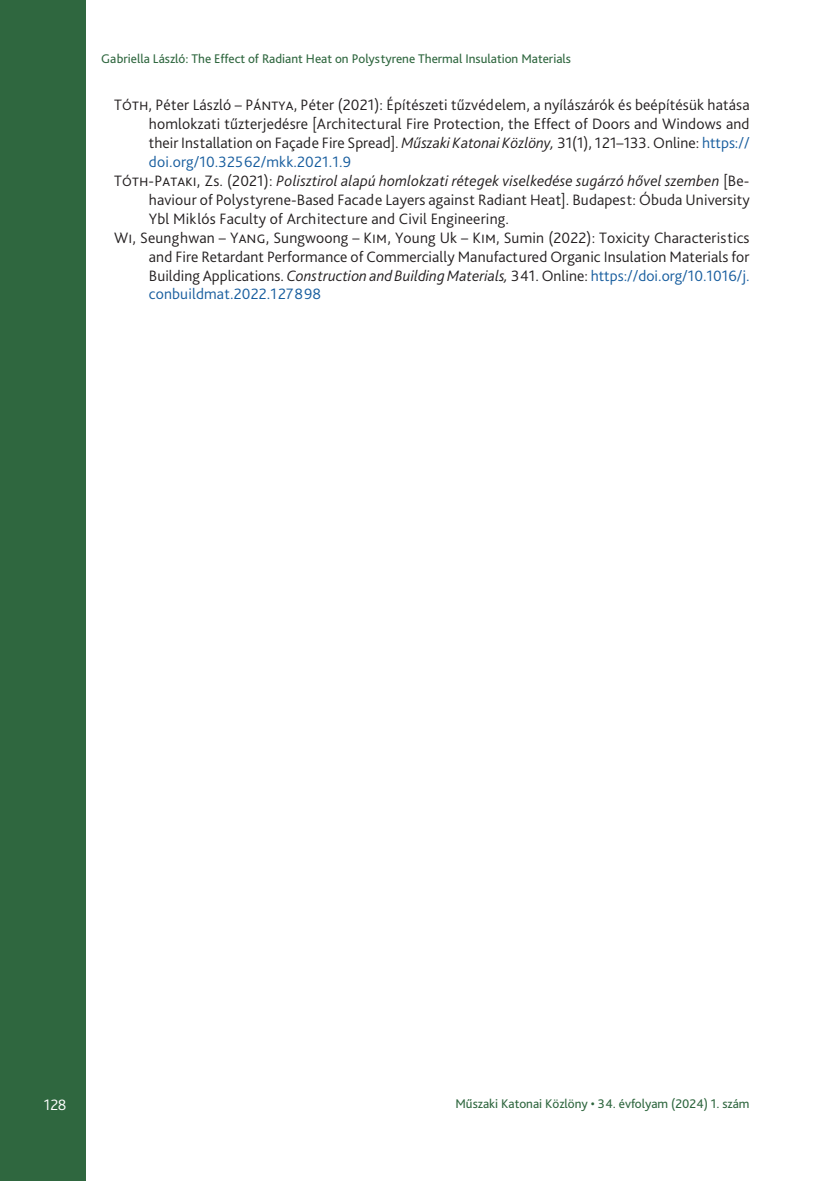
<style>
.page{position:relative;width:834px;height:1181px;background:#fff}
.page>*{position:absolute;margin:0;border:0;box-sizing:border-box;transform-origin:0 0}
.Irodalomjegyzék{font:300 15.75px/18.9px "Bliss Pro";letter-spacing:.01em;color:#231f20;text-align:justify}
.t1{font:300 15.75px "Bliss Pro";color:#fff}
.t2{font:13.12px "Bliss Pro";color:#2f673f}
.s1{font-style:italic}
.s2{color:#175d9e}
</style>
<div class="page">
<div style="left:0;top:0;width:85px;height:1181px;background:#2f673f"></div>
<p class="t2" style="left:101px;top:50px;width:471px">Gabriella László: The Effect of Radiant Heat on Polystyrene Thermal Insulation Materials</p>
<p class="Irodalomjegyzék" style="left:149px;top:95px;width:602px;text-indent:-35px">Tóth, Péter László – Pántya, Péter (2021): Építészeti tűzvédelem, a nyílászárók és beépítésük hatása homlokzati tűzterjedésre [Architectural Fire Protection, the Effect of Doors and Windows and their Installation on Façade Fire Spread]. <span class="s1">Műszaki Katonai Közlöny,</span> 31(1), 121–133. Online: <span class="s2">https:// doi.org/10.32562/mkk.2021.1.9</span></p>
<p class="Irodalomjegyzék" style="left:149px;top:171px;width:602px;text-indent:-35px">Tóth-Pataki, Zs. (2021): <span class="s1">Polisztirol alapú homlokzati rétegek viselkedése sugárzó hővel szemben</span> [Be&shy;haviour of Polystyrene-Based Facade Layers against Radiant Heat]. Budapest: Óbuda University Ybl Miklós Faculty of Architecture and Civil Engineering.</p>
<p class="Irodalomjegyzék" style="left:149px;top:228px;width:602px;text-indent:-35px">Wi, Seunghwan – Yang, Sungwoong – Kim, Young Uk – Kim, Sumin (2022): Toxicity Characteristics and Fire Retardant Performance of Commercially Manufactured Organic Insulation Materials for Building Applications. <span class="s1">Construction and Building Materials,</span> 341. Online: <span class="s2">https://doi.org/10.1016/j. conbuildmat.2022.127898</span></p>
<p class="t1" style="left:44px;top:1095px;width:24px">128</p>
<p class="t2" style="left:455px;top:1095px;width:295px">Műszaki Katonai Közlöny • 34. évfolyam (2024) 1. szám</p>
</div>
